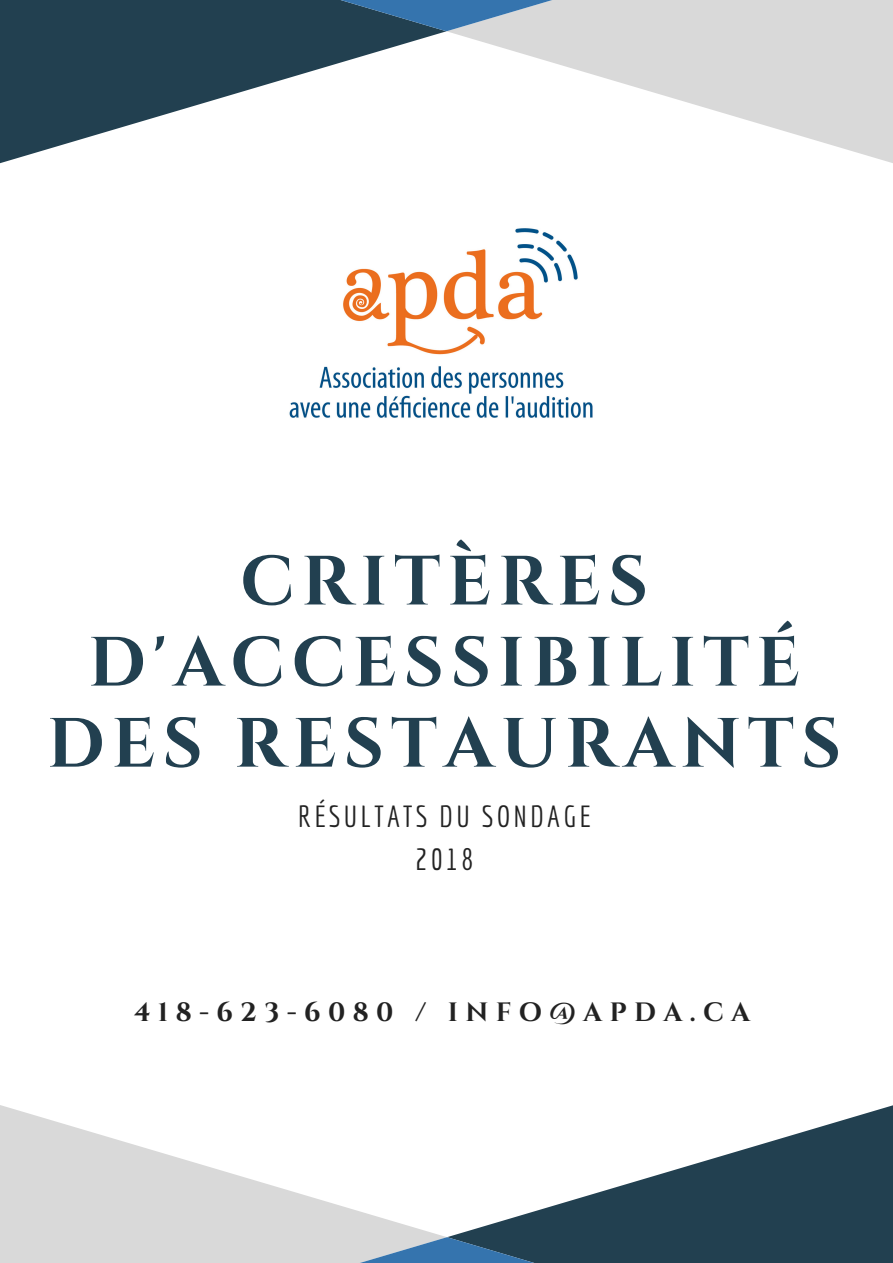
<style>
.page{position:relative;width:893px;height:1263px;background:#fff}
.page>*{position:absolute;margin:0;border:0;box-sizing:border-box;transform-origin:0 0}
.t1{font:700 69.6px/81px "Cinzel";letter-spacing:.1em;color:#224050;text-align:center}
.t2{font:29.85px/42.8px "Economica";letter-spacing:.1em;color:#222;text-align:center}
.t3{font:700 26.55px "Cinzel";letter-spacing:.28em;color:#222}
</style>
<div class="page">
<svg style="left:0;top:0;width:446px;height:164px;fill:#224050"></svg>
<svg style="left:446px;top:0;width:447px;height:163px;fill:#d9d9d9"></svg>
<svg style="left:234px;top:0;width:425px;height:31px;background:#6b869b"></svg>
<svg style="left:448px;top:1105px;width:445px;height:158px;fill:#224050"></svg>
<svg style="left:0;top:1105px;width:446px;height:158px;fill:#d9d9d9"></svg>
<svg style="left:232px;top:1237px;width:430px;height:26px;background:#6f889a"></svg>
<img style="left:289px;top:228px;width:304px;height:190px">
<p class="t1" style="left:47px;top:543px;width:795px">CRITÈRES<br>D'ACCESSIBILITÉ<br>DES RESTAURANTS</p>
<p class="t2" style="left:298px;top:794px;width:294px">RÉSULTATS DU SONDAGE<br>2018</p>
<p class="t3" style="left:134px;top:995px;width:618px">418-623-6080 / INFO@APDA.CA</p>
</div>
